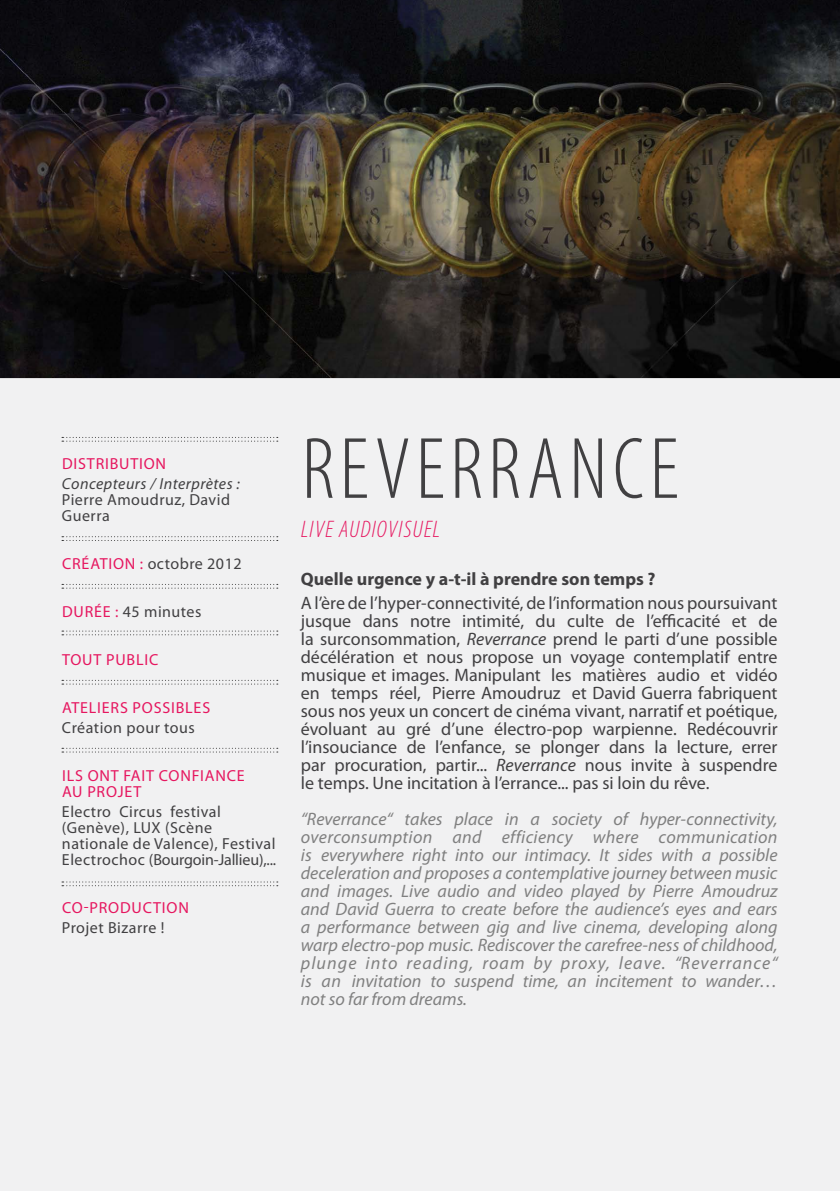
<style>
.page{position:relative;width:840px;height:1191px;background:#fff}
.page>*{position:absolute;margin:0;border:0;box-sizing:border-box;transform-origin:0 0}
.t1{font:300 condensed 88px "Myriad Pro";letter-spacing:.06em;color:#414042}
.t2{font:italic 300 condensed 24px "Myriad Pro";letter-spacing:.05em;color:#e6165f}
.t3{font:18px/18px "Myriad Pro";color:#414042;text-align:justify}
.t4{font:italic 18px/18px "Myriad Pro";color:#808080;text-align:justify}
.t5{font:700 18px "Myriad Pro";color:#414042}
.t6{font:16px/16px "Myriad Pro";letter-spacing:.03em;color:#414042}
.t7{font:16px/16px "Myriad Pro";letter-spacing:.05em;color:#e6165f}
.t8{font:italic 16px "Myriad Pro";letter-spacing:.03em;color:#414042}
.s1{color:#e6165f}
.s2{font-style:italic}
</style>
<div class="page">
<div style="left:0;top:0;width:839px;height:1191px;background:#f1f1f2"></div>
<img style="left:0;top:0;width:839px;height:378px">
<svg style="left:62px;top:536px;width:216px;height:5px"></svg>
<svg style="left:62px;top:584px;width:216px;height:4px"></svg>
<svg style="left:62px;top:630px;width:216px;height:5px"></svg>
<svg style="left:62px;top:437px;width:216px;height:5px"></svg>
<svg style="left:62px;top:680px;width:216px;height:4px"></svg>
<svg style="left:62px;top:748px;width:216px;height:4px"></svg>
<svg style="left:62px;top:881px;width:216px;height:5px"></svg>
<p class="t7" style="left:62px;top:455px;width:105px">DISTRIBUTION</p>
<p class="t8" style="left:62px;top:474px;width:179px">Concepteurs / Interprètes :</p>
<p class="t6" style="left:62px;top:491px;width:169px">Pierre Amoudruz, David<br>Guerra</p>
<p class="t6" style="left:62px;top:555px;width:181px"><span class="s1">CRÉATION :</span> octobre 2012</p>
<p class="t6" style="left:62px;top:603px;width:141px"><span class="s1">DURÉE :</span> 45 minutes</p>
<p class="t7" style="left:62px;top:651px;width:98px">TOUT PUBLIC</p>
<p class="t7" style="left:62px;top:699px;width:149px">ATELIERS POSSIBLES</p>
<p class="t6" style="left:62px;top:719px;width:134px">Création pour tous</p>
<p class="t7" style="left:62px;top:767px;width:184px">ILS ONT FAIT CONFIANCE<br>AU PROJET</p>
<p class="t6" style="left:62px;top:803px;width:215px">Electro Circus festival (Genève), LUX (Scène nationale de Valence), Festival<br>Electrochoc (Bourgoin-Jallieu),...</p>
<p class="t7" style="left:62px;top:899px;width:128px">CO-PRODUCTION</p>
<p class="t6" style="left:62px;top:919px;width:104px">Projet Bizarre !</p>
<h1 class="t1" style="left:301px;top:422px;width:378px">REVERRANCE</h1>
<h2 class="t2" style="left:301px;top:516px;width:141px">LIVE AUDIOVISUEL</h2>
<p class="t5" style="left:300px;top:568px;width:356px">Quelle urgence y a-t-il à prendre son temps ?</p>
<p class="t3" style="left:300px;top:594px;width:478px">A l’ère de l’hyper-connectivité, de l’information nous poursuivant jusque dans notre intimité, du culte de l’efficacité et de la surconsommation, <span class="s2">Reverrance</span> prend le parti d’une possible décélération et nous propose un voyage contemplatif entre musique et images. Manipulant les matières audio et vidéo en temps réel, Pierre Amoudruz et David Guerra fabriquent sous nos yeux un concert de cinéma vivant, narratif et poétique, évoluant au gré d’une électro-pop warpienne. Redécouvrir l’insouciance de l’enfance, se plonger dans la lecture, errer par procuration, partir... <span class="s2">Reverrance</span> nous invite à suspendre le temps. Une incitation à l’errance... pas si loin du rêve.</p>
<p class="t4" style="left:300px;top:810px;width:478px">“Reverrance“ takes place in a society of hyper-connectivity, overconsumption and efficiency where communication is everywhere right into our intimacy. It sides with a possible deceleration and proposes a contemplative journey between music and images. Live audio and video played by Pierre Amoudruz and David Guerra to create before the audience’s eyes and ears a performance between gig and live cinema, developing along warp electro-pop music. Rediscover the carefree-ness of childhood, plunge into reading, roam by proxy, leave. “Reverrance“ is an invitation to suspend time, an incitement to wander… not so far from dreams.</p>
</div>
